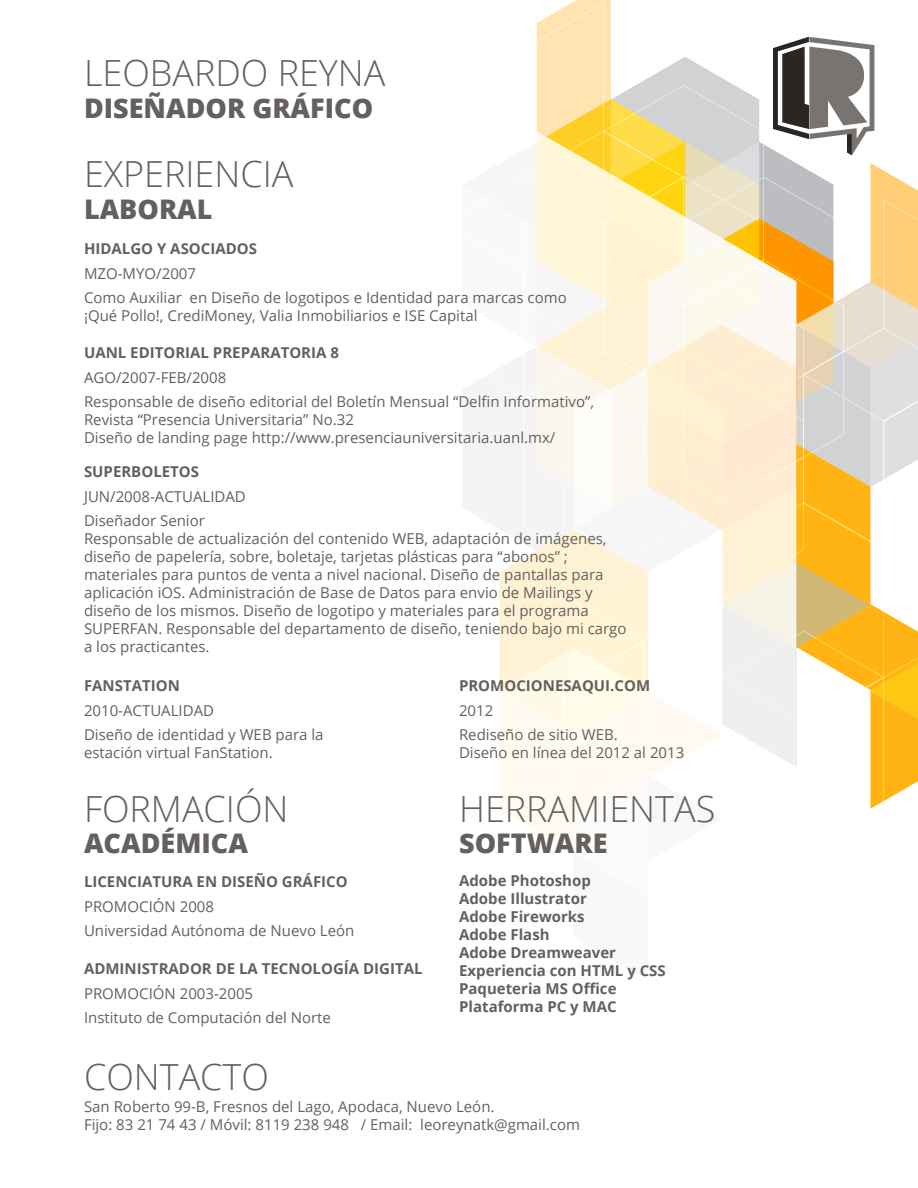
<style>
.page{position:relative;width:918px;height:1188px;background:#fff}
.page>*{position:absolute;margin:0;border:0;box-sizing:border-box;transform-origin:0 0}
.t1{font:300 36px "Open Sans";color:#64605d}
.t2{font:800 27px "Open Sans";color:#64605d}
.t3{font:15px/18px "Open Sans";color:#64605d}
.t4{font:700 15px/18px "Open Sans";color:#64605d}
</style>
<div class="page">
<svg style="left:536px;top:0;width:382px;height:809px"></svg>
<svg style="left:463px;top:51px;width:333px;height:801px"></svg>
<h1 class="t1" style="left:84px;top:48px;width:303px">LEOBARDO REYNA</h1>
<h2 class="t2" style="left:84px;top:88px;width:291px">DISEÑADOR GRÁFICO</h2>
<h1 class="t1" style="left:84px;top:149px;width:211px">EXPERIENCIA</h1>
<h2 class="t2" style="left:84px;top:189px;width:130px">LABORAL</h2>
<p class="t4" style="left:84px;top:239px;width:175px">HIDALGO Y ASOCIADOS</p>
<p class="t3" style="left:84px;top:261px;width:484px;line-height:24px">MZO-MYO/2007<br>Como Auxiliar en Diseño de logotipos e Identidad para marcas como</p>
<p class="t3" style="left:84px;top:306px;width:395px">¡Qué Pollo!, CrediMoney, Valia Inmobiliarios e ISE Capital</p>
<p class="t4" style="left:84px;top:344px;width:256px">UANL EDITORIAL PREPARATORIA 8</p>
<p class="t3" style="left:84px;top:366px;width:512px;line-height:24px">AGO/2007-FEB/2008<br>Responsable de diseño editorial del Boletín Mensual “Delfin Informativo”,</p>
<p class="t3" style="left:84px;top:411px;width:473px">Revista “Presencia Universitaria” No.32<br>Diseño de landing page http://www.presenciauniversitaria.uanl.mx/</p>
<p class="t4" style="left:84px;top:463px;width:117px">SUPERBOLETOS</p>
<p class="t3" style="left:84px;top:485px;width:163px;line-height:24px">JUN/2008-ACTUALIDAD<br>Diseñador Senior</p>
<p class="t3" style="left:84px;top:530px;width:544px">Responsable de actualización del contenido WEB, adaptación de imágenes, diseño de papelería, sobre, boletaje, tarjetas plásticas para “abonos” ; materiales para puntos de venta a nivel nacional. Diseño de pantallas para aplicación iOS. Administración de Base de Datos para envio de Mailings y diseño de los mismos. Diseño de logotipo y materiales para el programa SUPERFAN. Responsable del departamento de diseño, teniendo bajo mi cargo a los practicantes.</p>
<p class="t4" style="left:84px;top:676px;width:97px">FANSTATION</p>
<p class="t3" style="left:84px;top:698px;width:241px;line-height:24px">2010-ACTUALIDAD<br>Diseño de identidad y WEB para la</p>
<p class="t3" style="left:84px;top:743px;width:190px">estación virtual FanStation.</p>
<h1 class="t1" style="left:84px;top:784px;width:206px">FORMACIÓN</h1>
<h2 class="t2" style="left:84px;top:823px;width:165px">ACADÉMICA</h2>
<p class="t4" style="left:84px;top:872px;width:265px">LICENCIATURA EN DISEÑO GRÁFICO</p>
<p class="t3" style="left:84px;top:894px;width:272px;line-height:24px">PROMOCIÓN 2008<br>Universidad Autónoma de Nuevo León</p>
<p class="t4" style="left:84px;top:960px;width:340px">ADMINISTRADOR DE LA TECNOLOGÍA DIGITAL</p>
<p class="t3" style="left:84px;top:982px;width:249px;line-height:24px">PROMOCIÓN 2003-2005<br>Instituto de Computación del Norte</p>
<h1 class="t1" style="left:84px;top:1052px;width:187px">CONTACTO</h1>
<p class="t4" style="left:459px;top:676px;width:193px">PROMOCIONESAQUI.COM</p>
<p class="t3" style="left:459px;top:698px;width:160px;line-height:24px">2012<br>Rediseño de sitio WEB.</p>
<p class="t3" style="left:459px;top:743px;width:227px">Diseño en línea del 2012 al 2013</p>
<h1 class="t1" style="left:459px;top:784px;width:258px">HERRAMIENTAS</h1>
<h2 class="t2" style="left:459px;top:823px;width:150px">SOFTWARE</h2>
<p class="t4" style="left:459px;top:871px;width:208px">Adobe Photoshop<br>Adobe Illustrator<br>Adobe Fireworks<br>Adobe Flash<br>Adobe Dreamweaver<br>Experiencia con HTML y CSS<br>Paqueteria MS Office<br>Plataforma PC y MAC</p>
<p class="t3" style="left:84px;top:1098px;width:498px">San Roberto 99-B, Fresnos del Lago, Apodaca, Nuevo León.<br>Fijo: 83 21 74 43 / Móvil: 8119 238 948 / Email: leoreynatk@gmail.com</p>
</div>
